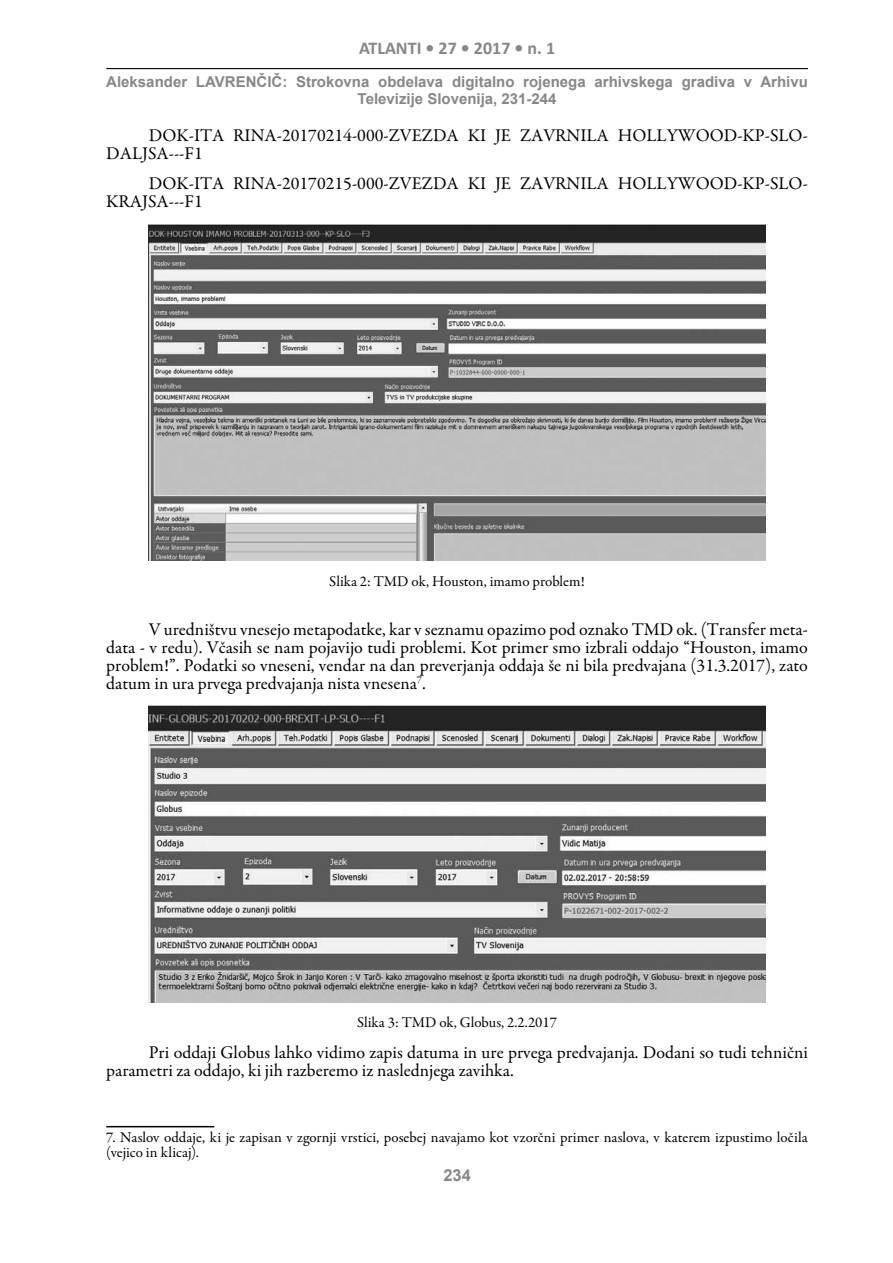
<style>
.page{position:relative;width:893px;height:1263px;background:#fff}
.page>*{position:absolute;margin:0;border:0;box-sizing:border-box;transform-origin:0 0}
.t1{font:18px/18px "Garamond Premr Pro";color:#000}
.t2{font:700 18px "Calibri";color:#878787}
.t3{font:700 16.5px "Arial";color:#878787}
.t4{font:15px/15px "Garamond Premr Pro";color:#000}
.t5{font:700 15px/16.5px "Arial";color:#878787;text-align:center}
</style>
<div class="page">
<hr style="left:106px;top:68px;width:702px;height:1px;background:#000">
<img style="left:149px;top:224px;width:616px;height:337px">
<img style="left:149px;top:706px;width:616px;height:296px">
<hr style="left:106px;top:1126px;width:108px;height:1px;background:#000">
<p class="t2" style="left:359px;top:35px;width:198px">ATLANTI • 27 • 2017 • n. 1</p>
<p class="t5" style="left:106px;top:74px;width:703px">Aleksander LAVRENČIČ: Strokovna obdelava digitalno rojenega arhivskega gradiva v Arhivu<br>Televizije Slovenija, 231-244</p>
<p class="t1" style="left:106px;top:126px;width:703px;text-indent:43px">DOK-ITA RINA-20170214-000-ZVEZDA KI JE ZAVRNILA HOLLYWOOD-KP-SLO-<br>DALJSA---F1</p>
<p class="t1" style="left:106px;top:175px;width:703px;text-indent:43px">DOK-ITA RINA-20170215-000-ZVEZDA KI JE ZAVRNILA HOLLYWOOD-KP-SLO-<br>KRAJSA---F1</p>
<p class="t4" style="left:329px;top:574px;width:257px">Slika 2: TMD ok, Houston, imamo problem!</p>
<p class="t1" style="left:106px;top:620px;width:703px;text-align:justify;text-indent:43px">V uredništvu vnesejo metapodatke, kar v seznamu opazimo pod oznako TMD ok. (Transfer meta&shy;data - v redu). Včasih se nam pojavijo tudi problemi. Kot primer smo izbrali oddajo “Houston, imamo problem!”. Podatki so vneseni, vendar na dan preverjanja oddaja še ni bila predvajana (31.3.2017), zato datum in ura prvega predvajanja nista vnesena<sup>7</sup>.</p>
<p class="t4" style="left:357px;top:1015px;width:202px">Slika 3: TMD ok, Globus, 2.2.2017</p>
<p class="t1" style="left:106px;top:1044px;width:703px;text-indent:43px">Pri oddaji Globus lahko vidimo zapis datuma in ure prvega predvajanja. Dodani so tudi tehnični parametri za oddajo, ki jih razberemo iz naslednjega zavihka.</p>
<p class="t4" style="left:106px;top:1130px;width:703px">7. Naslov oddaje, ki je zapisan v zgornji vrstici, posebej navajamo kot vzorčni primer naslova, v katerem izpustimo ločila (vejico in klicaj).</p>
<p class="t3" style="left:443px;top:1164px;width:29px">234</p>
</div>
